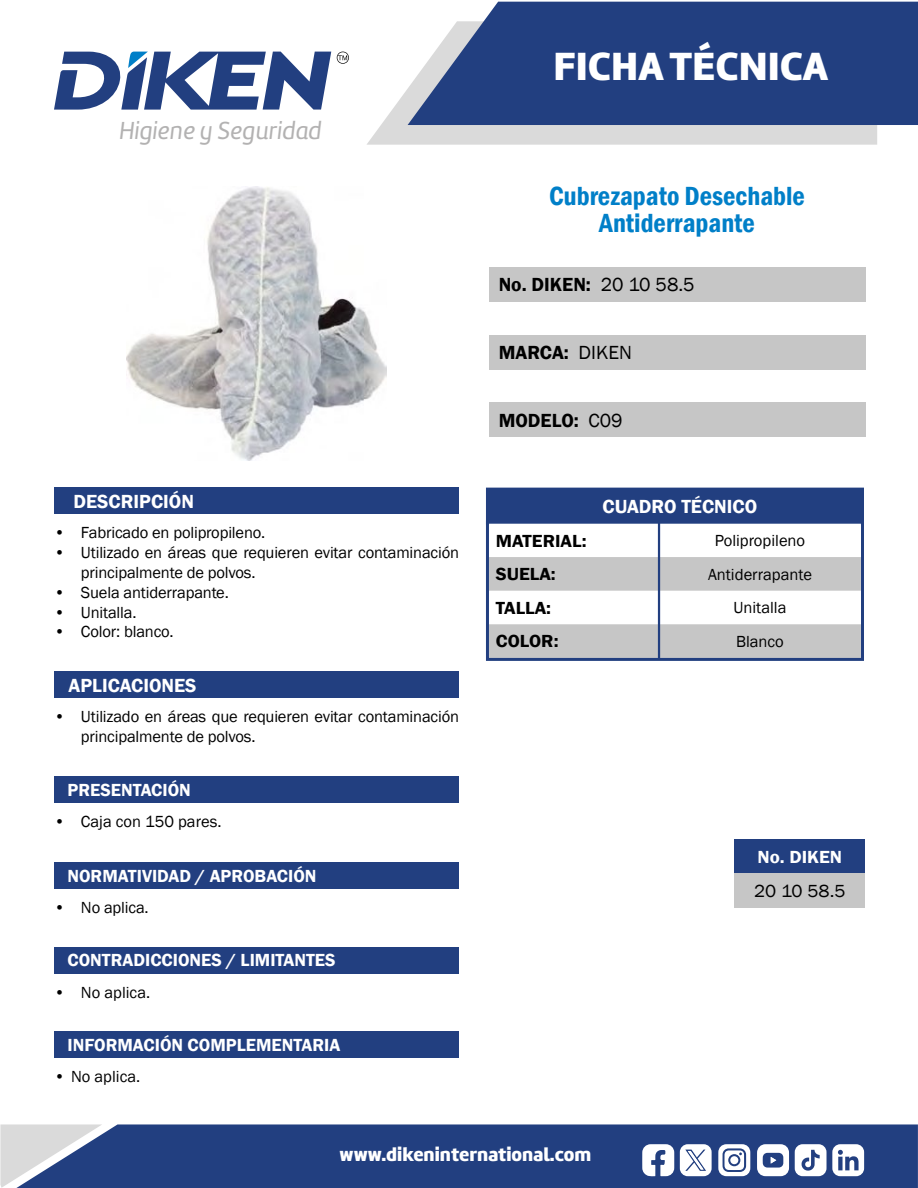
<style>
.page{position:relative;width:918px;height:1188px;background:#fff}
.page>*{position:absolute;margin:0;border:0;box-sizing:border-box;transform-origin:0 0}
.t1{font:40.8px "Amelia Basic Black";color:#fff}
.t2{font:600 condensed 27px/27px "Franklin Gothic";color:#007fc8;text-align:center}
.t3{font:25.5px "Amelia Basic Italic";color:#b3b2b2}
.t4{font:600 19.5px "Franklin Gothic";color:#000}
.t5{font:600 19.5px "Franklin Gothic";color:#fff}
.t6{font:19.5px "Amelia Basic Black";color:#fff}
.t7{font:600 18px "Franklin Gothic";color:#fff}
.t8{font:600 18px "Franklin Gothic";color:#000;scale:1.05 1}
.t9{font:600 18px "Franklin Gothic";color:#fff;scale:1.05 1}
.t10{font:18px "Franklin Gothic";color:#000;scale:1.05 1}
.t11{font:16.5px/19.8px "Franklin Gothic";letter-spacing:-.01em;color:#000}
.s1{font-weight:400}
</style>
<div class="page">
<div style="left:102px;top:1124px;width:816px;height:64px;background:#223f80"></div>
<svg style="left:0;top:1124px;width:102px;height:64px;background:#9ea8bf"></svg>
<svg style="left:367px;top:88px;width:510px;height:57px;background:#ddddde"></svg>
<svg style="left:408px;top:2px;width:510px;height:123px;background:#36508b"></svg>
<svg style="left:54px;top:51px;width:277px;height:59px"></svg>
<svg style="left:337px;top:52px;width:12px;height:12px"></svg>
<svg style="left:680px;top:1144px;width:32px;height:32px"></svg>
<svg style="left:642px;top:1144px;width:32px;height:32px"></svg>
<svg style="left:718px;top:1144px;width:32px;height:32px"></svg>
<div style="left:730px;top:1156px;width:8px;height:8px;background:#fff;border-radius:50%"></div>
<svg style="left:757px;top:1144px;width:32px;height:32px"></svg>
<svg style="left:795px;top:1144px;width:69px;height:32px"></svg>
<div style="left:487px;top:489px;width:375px;height:34px;background:#223f80"></div>
<div style="left:486px;top:488px;width:378px;height:37px;border:3px solid #223f80"></div>
<div style="left:489px;top:267px;width:376px;height:34px;background:#c6c6c6"></div>
<div style="left:489px;top:335px;width:376px;height:34px;background:#c6c6c6"></div>
<div style="left:489px;top:403px;width:376px;height:34px;background:#c6c6c6"></div>
<svg style="left:490px;top:524px;width:370px;height:133px"></svg>
<div style="left:486px;top:520px;width:378px;height:141px;border:3px solid #223f80"></div>
<hr style="left:658px;top:522px;width:2px;height:137px;background:#223f80">
<div style="left:735px;top:840px;width:130px;height:34px;background:#223f80"></div>
<div style="left:735px;top:874px;width:130px;height:34px;background:#c6c6c6"></div>
<div style="left:54px;top:488px;width:405px;height:26px;background:#223f80"></div>
<div style="left:54px;top:671px;width:405px;height:27px;background:#223f80"></div>
<div style="left:54px;top:776px;width:405px;height:27px;background:#223f80"></div>
<div style="left:54px;top:947px;width:405px;height:26px;background:#223f80"></div>
<div style="left:54px;top:1032px;width:405px;height:26px;background:#223f80"></div>
<div style="left:54px;top:862px;width:405px;height:26px;background:#223f80"></div>
<img style="left:127px;top:186px;width:259px;height:274px">
<h3 class="t3" style="left:119px;top:116px;width:204px">Higiene y Seguridad</h3>
<p class="t5" style="left:74px;top:489px;width:122px">DESCRIPCIÓN</p>
<p class="t11" style="left:54px;top:523px;width:213px">• Fabricado en polipropileno.</p>
<p class="t11" style="left:81px;top:543px;width:380px;text-indent:-27px">• Utilizado en áreas que requieren evitar contaminación principalmente de polvos.</p>
<p class="t11" style="left:54px;top:583px;width:176px">• Suela antiderrapante.</p>
<p class="t11" style="left:54px;top:603px;width:84px">• Unitalla.</p>
<p class="t11" style="left:54px;top:622px;width:121px">• Color: blanco.</p>
<p class="t5" style="left:69px;top:673px;width:129px">APLICACIONES</p>
<p class="t11" style="left:81px;top:707px;width:380px;text-indent:-27px">• Utilizado en áreas que requieren evitar contaminación principalmente de polvos.</p>
<p class="t7" style="left:68px;top:779px;width:125px">PRESENTACIÓN</p>
<p class="t11" style="left:54px;top:812px;width:169px">• Caja con 150 pares.</p>
<p class="t7" style="left:68px;top:864px;width:251px">NORMATIVIDAD / APROBACIÓN</p>
<p class="t11" style="left:54px;top:898px;width:96px">• No aplica.</p>
<p class="t7" style="left:68px;top:949px;width:270px">CONTRADICCIONES / LIMITANTES</p>
<p class="t11" style="left:54px;top:983px;width:98px">• No aplica.</p>
<p class="t7" style="left:68px;top:1034px;width:274px">INFORMACIÓN COMPLEMENTARIA</p>
<p class="t11" style="left:54px;top:1067px;width:88px">• No aplica.</p>
<h1 class="t1" style="left:553px;top:41px;width:276px">FICHA TÉCNICA</h1>
<h2 class="t2" style="left:549px;top:182px;width:257px">Cubrezapato Desechable<br>Antiderrapante</h2>
<p class="t4" style="left:499px;top:273px;width:198px">No. DIKEN: <span class="s1">20 10 58.5</span></p>
<p class="t4" style="left:499px;top:341px;width:135px">MARCA: <span class="s1">DIKEN</span></p>
<p class="t4" style="left:499px;top:408px;width:125px">MODELO: <span class="s1">C09</span></p>
<p class="t5" style="left:602px;top:494px;width:156px">CUADRO TÉCNICO</p>
<p class="t8" style="left:496px;top:529px;width:88px">MATERIAL:</p>
<p class="t11" style="left:715px;top:531px;width:92px">Polipropileno</p>
<p class="t8" style="left:496px;top:563px;width:59px">SUELA:</p>
<p class="t11" style="left:708px;top:565px;width:105px">Antiderrapante</p>
<p class="t8" style="left:496px;top:597px;width:54px">TALLA:</p>
<p class="t11" style="left:734px;top:598px;width:54px">Unitalla</p>
<p class="t8" style="left:496px;top:630px;width:61px">COLOR:</p>
<p class="t11" style="left:736px;top:632px;width:49px">Blanco</p>
<p class="t9" style="left:758px;top:846px;width:82px">No. DIKEN</p>
<p class="t10" style="left:754px;top:880px;width:88px">20 10 58.5</p>
<p class="t6" style="left:340px;top:1143px;width:253px">www.dikeninternational.com</p>
</div>
